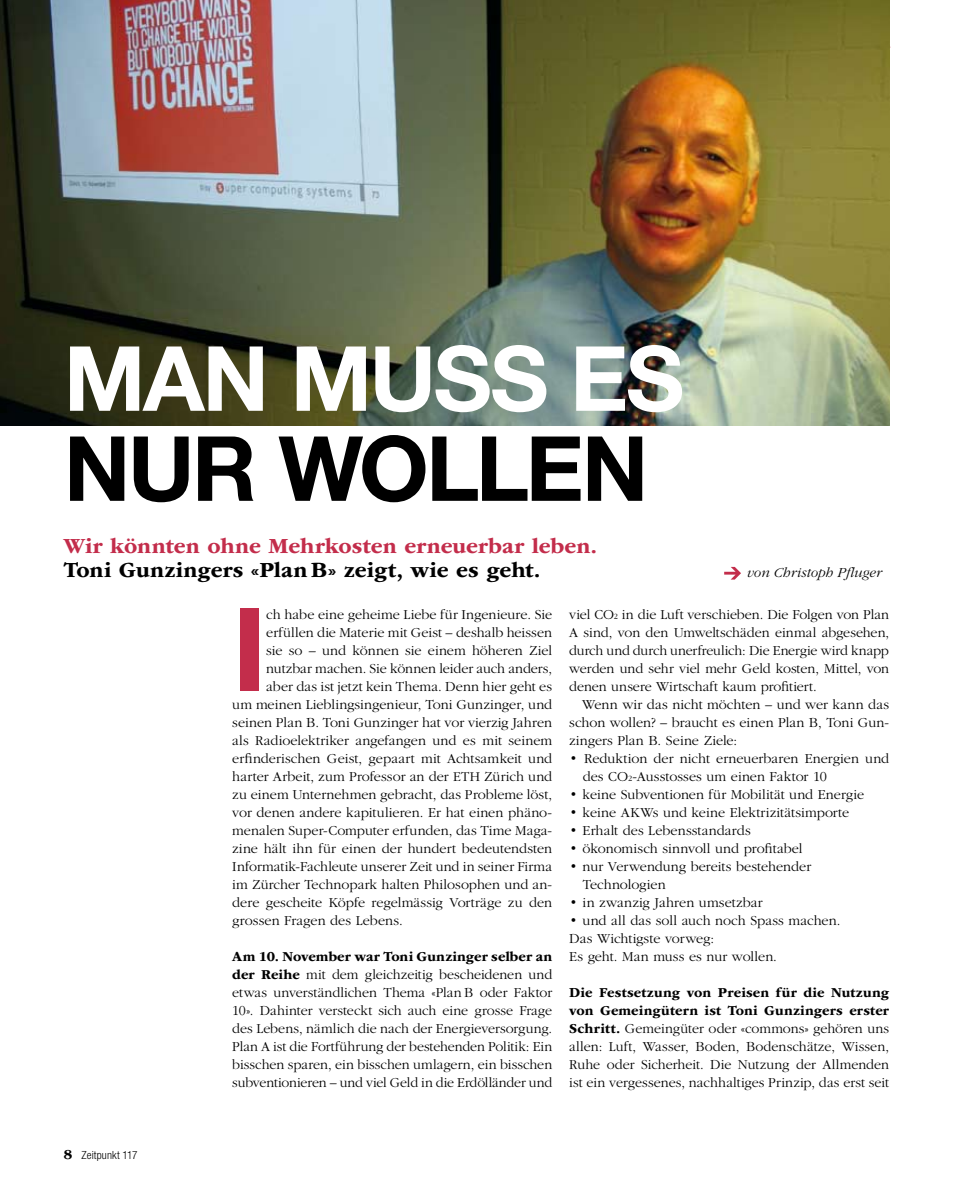
<style>
.page{position:relative;width:953px;height:1191px;background:#fff}
.page>*{position:absolute;margin:0;border:0;box-sizing:border-box;transform-origin:0 0}
.t1{font:700 115.05px "Helvetica Neue";color:#c32d4b}
.t2{font:700 90px "Helvetica Neue";letter-spacing:-.03em;color:#fff}
.t3{font:700 90px "Helvetica Neue";letter-spacing:-.03em;color:#000}
.t4{font:700 22.5px "ITC Garamond Std";letter-spacing:.005em;color:#c32d4b}
.t5{font:700 22.5px "ITC Garamond Std";letter-spacing:.005em;color:#000}
.t6{font:300 14.25px/18px "ITC Garamond Std";color:#000;text-align:justify}
.t7{font:italic 300 14.25px "ITC Garamond Std";letter-spacing:.01em;color:#000}
.t8{font:300 condensed 11.25px "Helvetica Neue LT Std";letter-spacing:.01em;color:#000}
.s1{font-size:8.25px}
.s2{font-weight:700}
.s3{font-size:13.95px}
</style>
<div class="page">
<hr style="left:64px;top:47px;width:826px;height:1px;background:#c32d4b">
<img style="left:0;top:0;width:889px;height:425px">
<svg style="left:724px;top:567px;width:17px;height:12px"></svg>
<h2 class="t2" style="left:64px;top:323px;width:622px">MAN MUSS ES</h2>
<h2 class="t3" style="left:64px;top:413px;width:586px">NUR WOLLEN</h2>
<h3 class="t4" style="left:64px;top:533px;width:535px">Wir könnten ohne Mehrkosten erneuerbar leben.</h3>
<h3 class="t5" style="left:64px;top:557px;width:478px">Toni Gunzingers «PlanB» zeigt, wie es geht.</h3>
<p class="t7" style="left:747px;top:564px;width:136px">von Christoph Pfluger</p>
<h1 class="t1" style="left:232px;top:578px;width:35px">I</h1>
<p class="t6" style="left:266px;top:605px;width:287px">ch habe eine geheime Liebe für Ingenieure. Sie</p>
<p class="t6" style="left:569px;top:605px;width:321px">viel CO<span class="s1">2</span> in die Luft verschieben. Die Folgen von Plan A sind, von den Umweltschäden einmal abgesehen, durch und durch unerfreulich: Die Energie wird knapp werden und sehr viel mehr Geld kosten, Mittel, von denen unsere Wirtschaft kaum profitiert.</p>
<p class="t6" style="left:569px;top:695px;width:321px;text-indent:13px">Wenn wir das nicht möchten – und wer kann das schon wollen? – braucht es einen Plan B, Toni Gun&shy;zingers Plan B. Seine Ziele:</p>
<p class="t6" style="left:582px;top:749px;width:308px;text-indent:-14px">• Reduktion der nicht erneuerbaren Energien und des CO<span class="s1">2</span>-Ausstosses um einen Faktor 10</p>
<p class="t6" style="left:569px;top:785px;width:296px">• keine Subventionen für Mobilität und Energie</p>
<p class="t6" style="left:569px;top:803px;width:282px">• keine AKWs und keine Elektrizitätsimporte</p>
<p class="t6" style="left:569px;top:821px;width:183px">• Erhalt des Lebensstandards</p>
<p class="t6" style="left:569px;top:839px;width:235px">• ökonomisch sinnvoll und profitabel</p>
<p class="t6" style="left:582px;top:857px;width:230px;text-indent:-13px">• nur Verwendung bereits bestehender<br>Technologien</p>
<p class="t6" style="left:569px;top:893px;width:195px">• in zwanzig Jahren umsetzbar</p>
<p class="t6" style="left:569px;top:911px;width:273px;text-align:left">• und all das soll auch noch Spass machen.<br>Das Wichtigste vorweg:<br>Es geht. Man muss es nur wollen.</p>
<p class="t6" style="left:569px;top:983px;width:321px"><span class="s2">Die Festsetzung von Preisen für die Nutzung von Gemeingütern ist Toni Gunzingers erster Schritt.</span> Gemeingüter oder «commons» gehören uns allen: Luft, Wasser, Boden, Bodenschätze, Wissen, Ruhe oder Sicherheit. Die Nutzung der Allmenden ist ein vergessenes, nachhaltiges Prinzip, das erst seit</p>
<p class="t6" style="left:266px;top:623px;width:287px">erfüllen die Materie mit Geist – deshalb heissen</p>
<p class="t6" style="left:266px;top:641px;width:287px">sie so – und können sie einem höheren Ziel</p>
<p class="t6" style="left:266px;top:659px;width:287px">nutzbar machen. Sie können leider auch anders,</p>
<p class="t6" style="left:266px;top:677px;width:287px">aber das ist jetzt kein Thema. Denn hier geht es</p>
<p class="t6" style="left:232px;top:695px;width:321px">um meinen Lieblingsingenieur, Toni Gunzinger, und</p>
<p class="t6" style="left:232px;top:713px;width:321px">seinen Plan B. Toni Gunzinger hat vor vierzig Jahren</p>
<p class="t6" style="left:232px;top:731px;width:321px">als Radioelektriker angefangen und es mit seinem</p>
<p class="t6" style="left:232px;top:749px;width:321px">erfinderischen Geist, gepaart mit Achtsamkeit und</p>
<p class="t6" style="left:232px;top:767px;width:321px">harter Arbeit, zum Professor an der <span class="s3">ETH</span> Zürich und</p>
<p class="t6" style="left:232px;top:785px;width:321px">zu einem Unternehmen gebracht, das Probleme löst,</p>
<p class="t6" style="left:232px;top:803px;width:321px">vor denen andere kapitulieren. Er hat einen phäno-</p>
<p class="t6" style="left:232px;top:821px;width:321px">menalen Super-Computer erfunden, das Time Maga-</p>
<p class="t6" style="left:232px;top:839px;width:321px">zine hält ihn für einen der hundert bedeutendsten</p>
<p class="t6" style="left:232px;top:857px;width:321px">Informatik-Fachleute unserer Zeit und in seiner Firma</p>
<p class="t6" style="left:232px;top:875px;width:321px">im Zürcher Technopark halten Philosophen und an-</p>
<p class="t6" style="left:232px;top:893px;width:321px">dere gescheite Köpfe regelmässig Vorträge zu den</p>
<p class="t6" style="left:232px;top:911px;width:172px">grossen Fragen des Lebens.</p>
<p class="t6" style="left:232px;top:947px;width:321px"><span class="s2">Am 10. November war Toni Gunzinger selber an der Reihe</span> mit dem gleichzeitig bescheidenen und etwas unverständlichen Thema «Plan B oder Faktor 10». Dahinter versteckt sich auch eine grosse Frage des Lebens, nämlich die nach der Energieversorgung.<br>Plan A ist die Fortführung der bestehenden Politik: Ein bisschen sparen, ein bisschen umlagern, ein bisschen subventionieren – und viel Geld in die Erdölländer und</p>
<p class="t8" style="left:81px;top:1148px;width:57px">Zeitpunkt 117</p>
</div>
